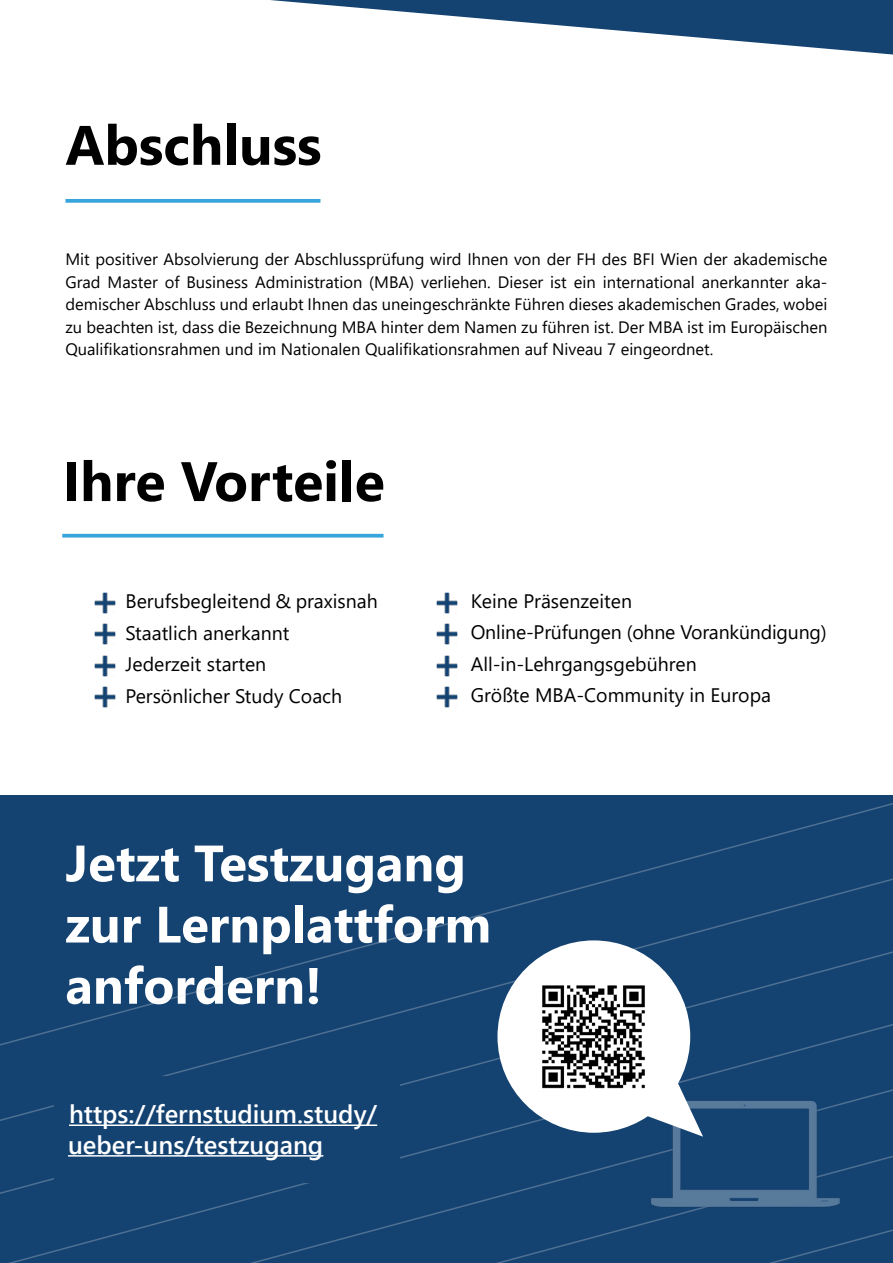
<style>
.page{position:relative;width:893px;height:1263px;background:#fff}
.page>*{position:absolute;margin:0;border:0;box-sizing:border-box;transform-origin:0 0}
.t1{font:700 55.5px "Segoe UI";color:#000}
.t2{font:700 51px/61.2px "Segoe UI";color:#fff}
.t3{font:600 25.5px/30.6px "Segoe UI";color:#fff}
.t4{font:19.5px/31.5px "Segoe UI";color:#000}
.t5{font:16.5px/22.5px "Segoe UI";color:#000;text-align:justify}
</style>
<div class="page">
<div style="left:0;top:795px;width:893px;height:21px;background:#144372"></div>
<div style="left:0;top:816px;width:893px;height:64px;background:#144372"></div>
<div style="left:0;top:880px;width:893px;height:70px;background:#144372"></div>
<div style="left:0;top:950px;width:893px;height:63px;background:#144372"></div>
<div style="left:0;top:1013px;width:893px;height:70px;background:#144372"></div>
<div style="left:0;top:1083px;width:893px;height:65px;background:#144372"></div>
<div style="left:0;top:1148px;width:893px;height:115px;background:#144372"></div>
<div style="left:54px;top:1076px;width:346px;height:106px;background:#144372"></div>
<hr style="left:69px;top:1124px;width:308px;height:2px;background:#fff">
<hr style="left:68px;top:1155px;width:255px;height:1px;background:#fff">
<img style="left:95px;top:593px;width:20px;height:20px">
<img style="left:436px;top:592px;width:21px;height:21px">
<img style="left:95px;top:624px;width:20px;height:21px">
<img style="left:436px;top:624px;width:21px;height:21px">
<img style="left:95px;top:656px;width:20px;height:20px">
<img style="left:95px;top:686px;width:20px;height:21px">
<img style="left:436px;top:656px;width:21px;height:20px">
<img style="left:436px;top:686px;width:21px;height:21px">
<img style="left:649px;top:1059px;width:191px;height:190px">
<div style="left:497px;top:940px;width:193px;height:193px;background:#fff;border-radius:50%"></div>
<svg style="left:610px;top:1043px;width:93px;height:94px"></svg>
<img style="left:542px;top:985px;width:108px;height:108px">
<svg style="left:65px;top:199px;width:255px;height:4px"></svg>
<svg style="left:62px;top:534px;width:322px;height:4px"></svg>
<svg style="left:270px;top:0;width:623px;height:55px"></svg>
<h1 class="t1" style="left:65px;top:93px;width:258px">Abschluss</h1>
<p class="t5" style="left:65px;top:247px;width:764px">Mit positiver Absolvierung der Abschlussprüfung wird Ihnen von der FH des BFI Wien der akademische Grad Master of Business Administration (MBA) verliehen. Dieser ist ein international anerkannter aka&shy;demischer Abschluss und erlaubt Ihnen das uneingeschränkte Führen dieses akademischen Grades, wobei zu beachten ist, dass die Bezeichnung MBA hinter dem Namen zu führen ist. Der MBA ist im Europäischen Qualifikationsrahmen und im Nationalen Qualifikationsrahmen auf Niveau 7 eingeordnet.</p>
<h1 class="t1" style="left:63px;top:429px;width:324px">Ihre Vorteile</h1>
<p class="t4" style="left:126px;top:584px;width:254px">Berufsbegleitend &amp; praxisnah<br>Staatlich anerkannt<br>Jederzeit starten<br>Persönlicher Study Coach</p>
<p class="t4" style="left:471px;top:584px;width:357px">Keine Präsenzeiten<br>Online-Prüfungen (ohne Vorankündigung)<br>All-in-Lehrgangsgebühren<br>Größte MBA-Community in Europa</p>
<h2 class="t2" style="left:65px;top:828px;width:427px">Jetzt Testzugang zur Lernplattform anfordern!</h2>
<h3 class="t3" style="left:68px;top:1096px;width:311px">https://fernstudium.study/ ueber-uns/testzugang</h3>
</div>
